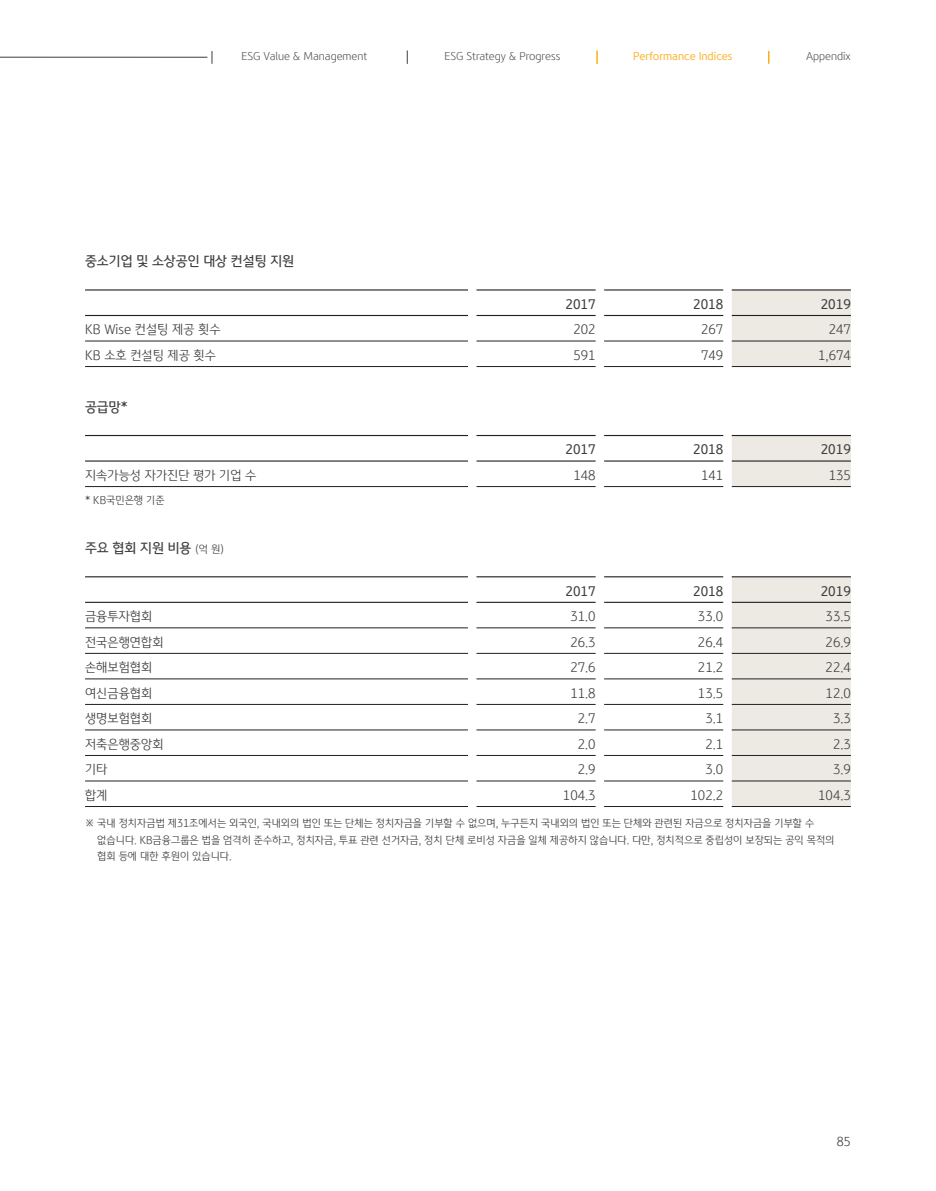
<style>
.page{position:relative;width:936px;height:1191px;background:#fff}
.page>*{position:absolute;margin:0;border:0;box-sizing:border-box;transform-origin:0 0}
.KB_표_위_제목{font:500 13.5px "KBFG Text";color:#3e3e3f}
.KB_표본문{font:300 12.75px "KBFG Text";color:#3e3e3f}
.KB_표제목{font:500 12.75px "KBFG Text";color:#3e3e3f}
.t1{font:300 12px "KBFG Text";color:#3e3e3f}
.KB_표본문-2{font:300 10.5px/16.5px "KBFG Text";color:#3e3e3f}
.t2{font:300 10.5px "KBFG Text";color:#545557}
.t3{font:500 10.5px "KBFG Text";color:#fcb633}
.s1{font-weight:300;font-size:10.5px}
</style>
<div class="page">
<svg style="left:768px;top:51px;width:1px;height:13px"></svg>
<svg style="left:212px;top:51px;width:1px;height:13px"></svg>
<hr style="left:0;top:57px;width:207px;height:1px;background:#3e3e3f">
<div style="left:731px;top:290px;width:119px;height:76px;background:#ede9e3"></div>
<hr style="left:85px;top:289px;width:383px;height:1px;background:#231f20">
<hr style="left:476px;top:289px;width:119px;height:1px;background:#231f20">
<hr style="left:604px;top:289px;width:119px;height:1px;background:#231f20">
<hr style="left:731px;top:289px;width:119px;height:1px;background:#231f20">
<hr style="left:85px;top:315px;width:383px;height:1px;background:#231f20">
<hr style="left:476px;top:315px;width:119px;height:1px;background:#231f20">
<hr style="left:604px;top:315px;width:119px;height:1px;background:#231f20">
<hr style="left:731px;top:315px;width:119px;height:1px;background:#231f20">
<hr style="left:85px;top:341px;width:383px;height:1px;background:#231f20">
<hr style="left:476px;top:341px;width:119px;height:1px;background:#231f20">
<hr style="left:604px;top:341px;width:119px;height:1px;background:#231f20">
<hr style="left:731px;top:341px;width:119px;height:1px;background:#231f20">
<hr style="left:85px;top:366px;width:383px;height:1px;background:#231f20">
<hr style="left:476px;top:366px;width:119px;height:1px;background:#231f20">
<hr style="left:604px;top:366px;width:119px;height:1px;background:#231f20">
<hr style="left:731px;top:366px;width:119px;height:1px;background:#231f20">
<div style="left:731px;top:577px;width:119px;height:229px;background:#ede9e3"></div>
<hr style="left:85px;top:576px;width:383px;height:1px;background:#231f20">
<hr style="left:476px;top:576px;width:119px;height:1px;background:#231f20">
<hr style="left:604px;top:576px;width:119px;height:1px;background:#231f20">
<hr style="left:731px;top:576px;width:119px;height:1px;background:#231f20">
<hr style="left:85px;top:602px;width:383px;height:1px;background:#231f20">
<hr style="left:476px;top:602px;width:119px;height:1px;background:#231f20">
<hr style="left:604px;top:602px;width:119px;height:1px;background:#231f20">
<hr style="left:731px;top:602px;width:119px;height:1px;background:#231f20">
<hr style="left:85px;top:627px;width:383px;height:1px;background:#231f20">
<hr style="left:476px;top:627px;width:119px;height:1px;background:#231f20">
<hr style="left:604px;top:627px;width:119px;height:1px;background:#231f20">
<hr style="left:731px;top:627px;width:119px;height:1px;background:#231f20">
<hr style="left:85px;top:653px;width:383px;height:1px;background:#231f20">
<hr style="left:476px;top:653px;width:119px;height:1px;background:#231f20">
<hr style="left:604px;top:653px;width:119px;height:1px;background:#231f20">
<hr style="left:731px;top:653px;width:119px;height:1px;background:#231f20">
<hr style="left:85px;top:678px;width:383px;height:1px;background:#231f20">
<hr style="left:476px;top:678px;width:119px;height:1px;background:#231f20">
<hr style="left:604px;top:678px;width:119px;height:1px;background:#231f20">
<hr style="left:731px;top:678px;width:119px;height:1px;background:#231f20">
<hr style="left:85px;top:704px;width:383px;height:1px;background:#231f20">
<hr style="left:476px;top:704px;width:119px;height:1px;background:#231f20">
<hr style="left:604px;top:704px;width:119px;height:1px;background:#231f20">
<hr style="left:731px;top:704px;width:119px;height:1px;background:#231f20">
<hr style="left:85px;top:729px;width:383px;height:1px;background:#231f20">
<hr style="left:476px;top:729px;width:119px;height:1px;background:#231f20">
<hr style="left:604px;top:729px;width:119px;height:1px;background:#231f20">
<hr style="left:731px;top:729px;width:119px;height:1px;background:#231f20">
<hr style="left:85px;top:755px;width:383px;height:1px;background:#231f20">
<hr style="left:476px;top:755px;width:119px;height:1px;background:#231f20">
<hr style="left:604px;top:755px;width:119px;height:1px;background:#231f20">
<hr style="left:731px;top:755px;width:119px;height:1px;background:#231f20">
<hr style="left:85px;top:780px;width:383px;height:1px;background:#231f20">
<hr style="left:476px;top:780px;width:119px;height:1px;background:#231f20">
<hr style="left:604px;top:780px;width:119px;height:1px;background:#231f20">
<hr style="left:731px;top:780px;width:119px;height:1px;background:#231f20">
<hr style="left:85px;top:806px;width:383px;height:1px;background:#231f20">
<hr style="left:476px;top:806px;width:119px;height:1px;background:#231f20">
<hr style="left:604px;top:806px;width:119px;height:1px;background:#231f20">
<hr style="left:731px;top:806px;width:119px;height:1px;background:#231f20">
<div style="left:731px;top:436px;width:119px;height:50px;background:#ede9e3"></div>
<hr style="left:85px;top:435px;width:383px;height:1px;background:#231f20">
<hr style="left:476px;top:435px;width:119px;height:1px;background:#231f20">
<hr style="left:604px;top:435px;width:119px;height:1px;background:#231f20">
<hr style="left:731px;top:435px;width:119px;height:1px;background:#231f20">
<hr style="left:85px;top:460px;width:383px;height:1px;background:#231f20">
<hr style="left:476px;top:460px;width:119px;height:1px;background:#231f20">
<hr style="left:604px;top:460px;width:119px;height:1px;background:#231f20">
<hr style="left:731px;top:460px;width:119px;height:1px;background:#231f20">
<hr style="left:85px;top:486px;width:383px;height:1px;background:#231f20">
<hr style="left:476px;top:486px;width:119px;height:1px;background:#231f20">
<hr style="left:604px;top:486px;width:119px;height:1px;background:#231f20">
<hr style="left:731px;top:486px;width:119px;height:1px;background:#231f20">
<svg style="left:407px;top:50px;width:1px;height:14px"></svg>
<svg style="left:596px;top:50px;width:1px;height:14px"></svg>
<p class="t2" style="left:242px;top:50px;width:127px">ESG Value &amp; Management</p>
<p class="t2" style="left:444px;top:50px;width:117px">ESG Strategy &amp; Progress</p>
<p class="t3" style="left:633px;top:50px;width:101px">Performance Indices</p>
<p class="t2" style="left:806px;top:50px;width:46px">Appendix</p>
<p class="KB_표_위_제목" style="left:85px;top:252px;width:210px">중소기업 및 소상공인 대상 컨설팅 지원</p>
<p class="KB_표제목" style="left:565px;top:296px;width:32px">2017</p>
<p class="KB_표제목" style="left:693px;top:296px;width:32px">2018</p>
<p class="KB_표제목" style="left:820px;top:296px;width:32px">2019</p>
<p class="KB_표본문" style="left:85px;top:321px;width:137px">KB Wise 컨설팅 제공 횟수</p>
<p class="KB_표본문" style="left:573px;top:321px;width:24px">202</p>
<p class="KB_표본문" style="left:701px;top:321px;width:24px">267</p>
<p class="KB_표본문" style="left:828px;top:321px;width:24px">247</p>
<p class="KB_표본문" style="left:85px;top:347px;width:132px">KB 소호 컨설팅 제공 횟수</p>
<p class="KB_표본문" style="left:573px;top:347px;width:24px">591</p>
<p class="KB_표본문" style="left:701px;top:347px;width:24px">749</p>
<p class="KB_표본문" style="left:818px;top:347px;width:34px">1,674</p>
<p class="KB_표_위_제목" style="left:85px;top:398px;width:44px">공급망*</p>
<p class="KB_표제목" style="left:565px;top:441px;width:32px">2017</p>
<p class="KB_표제목" style="left:693px;top:441px;width:32px">2018</p>
<p class="KB_표제목" style="left:820px;top:441px;width:32px">2019</p>
<p class="KB_표본문" style="left:85px;top:467px;width:173px">지속가능성 자가진단 평가 기업 수</p>
<p class="KB_표본문" style="left:573px;top:467px;width:24px">148</p>
<p class="KB_표본문" style="left:701px;top:467px;width:24px">141</p>
<p class="KB_표본문" style="left:828px;top:467px;width:24px">135</p>
<p class="KB_표본문-2" style="left:85px;top:492px;width:81px">* KB국민은행 기준</p>
<p class="KB_표_위_제목" style="left:85px;top:539px;width:140px">주요 협회 지원 비용 <span class="s1">(억 원)</span></p>
<p class="KB_표제목" style="left:565px;top:582px;width:32px">2017</p>
<p class="KB_표제목" style="left:693px;top:582px;width:32px">2018</p>
<p class="KB_표제목" style="left:820px;top:582px;width:32px">2019</p>
<p class="KB_표본문" style="left:85px;top:608px;width:69px">금융투자협회</p>
<p class="KB_표본문" style="left:570px;top:608px;width:27px">31.0</p>
<p class="KB_표본문" style="left:698px;top:608px;width:27px">33.0</p>
<p class="KB_표본문" style="left:825px;top:608px;width:27px">33.5</p>
<p class="KB_표본문" style="left:85px;top:633px;width:80px">전국은행연합회</p>
<p class="KB_표본문" style="left:570px;top:633px;width:27px">26.3</p>
<p class="KB_표본문" style="left:698px;top:633px;width:27px">26.4</p>
<p class="KB_표본문" style="left:825px;top:633px;width:27px">26.9</p>
<p class="KB_표본문" style="left:85px;top:659px;width:69px">손해보험협회</p>
<p class="KB_표본문" style="left:570px;top:659px;width:27px">27.6</p>
<p class="KB_표본문" style="left:698px;top:659px;width:27px">21.2</p>
<p class="KB_표본문" style="left:825px;top:659px;width:27px">22.4</p>
<p class="KB_표본문" style="left:85px;top:684px;width:69px">여신금융협회</p>
<p class="KB_표본문" style="left:570px;top:684px;width:27px">11.8</p>
<p class="KB_표본문" style="left:698px;top:684px;width:27px">13.5</p>
<p class="KB_표본문" style="left:825px;top:684px;width:27px">12.0</p>
<p class="KB_표본문" style="left:85px;top:710px;width:69px">생명보험협회</p>
<p class="KB_표본문" style="left:577px;top:710px;width:19px">2.7</p>
<p class="KB_표본문" style="left:705px;top:710px;width:19px">3.1</p>
<p class="KB_표본문" style="left:833px;top:710px;width:19px">3.3</p>
<p class="KB_표본문" style="left:85px;top:735px;width:80px">저축은행중앙회</p>
<p class="KB_표본문" style="left:577px;top:735px;width:19px">2.0</p>
<p class="KB_표본문" style="left:705px;top:735px;width:19px">2.1</p>
<p class="KB_표본문" style="left:833px;top:735px;width:19px">2.3</p>
<p class="KB_표본문" style="left:85px;top:761px;width:24px">기타</p>
<p class="KB_표본문" style="left:577px;top:761px;width:19px">2.9</p>
<p class="KB_표본문" style="left:705px;top:761px;width:19px">3.0</p>
<p class="KB_표본문" style="left:833px;top:761px;width:19px">3.9</p>
<p class="KB_표본문" style="left:85px;top:787px;width:24px">합계</p>
<p class="KB_표본문" style="left:563px;top:787px;width:34px">104.3</p>
<p class="KB_표본문" style="left:690px;top:787px;width:34px">102.2</p>
<p class="KB_표본문" style="left:818px;top:787px;width:34px">104.3</p>
<p class="KB_표본문-2" style="left:97px;top:815px;width:738px;text-indent:-12px">※ 국내 정치자금법 제31조에서는 외국인, 국내외의 법인 또는 단체는 정치자금을 기부할 수 없으며, 누구든지 국내외의 법인 또는 단체와 관련된 자금으로 정치자금을 기부할 수 없습니다. KB금융그룹은 법을 엄격히 준수하고, 정치자금, 투표 관련 선거자금, 정치 단체 로비성 자금을 일체 제공하지 않습니다. 다만, 정치적으로 중립성이 보장되는 공익 목적의 협회 등에 대한 후원이 있습니다.</p>
<p class="t1" style="left:836px;top:1134px;width:15px">85</p>
</div>
